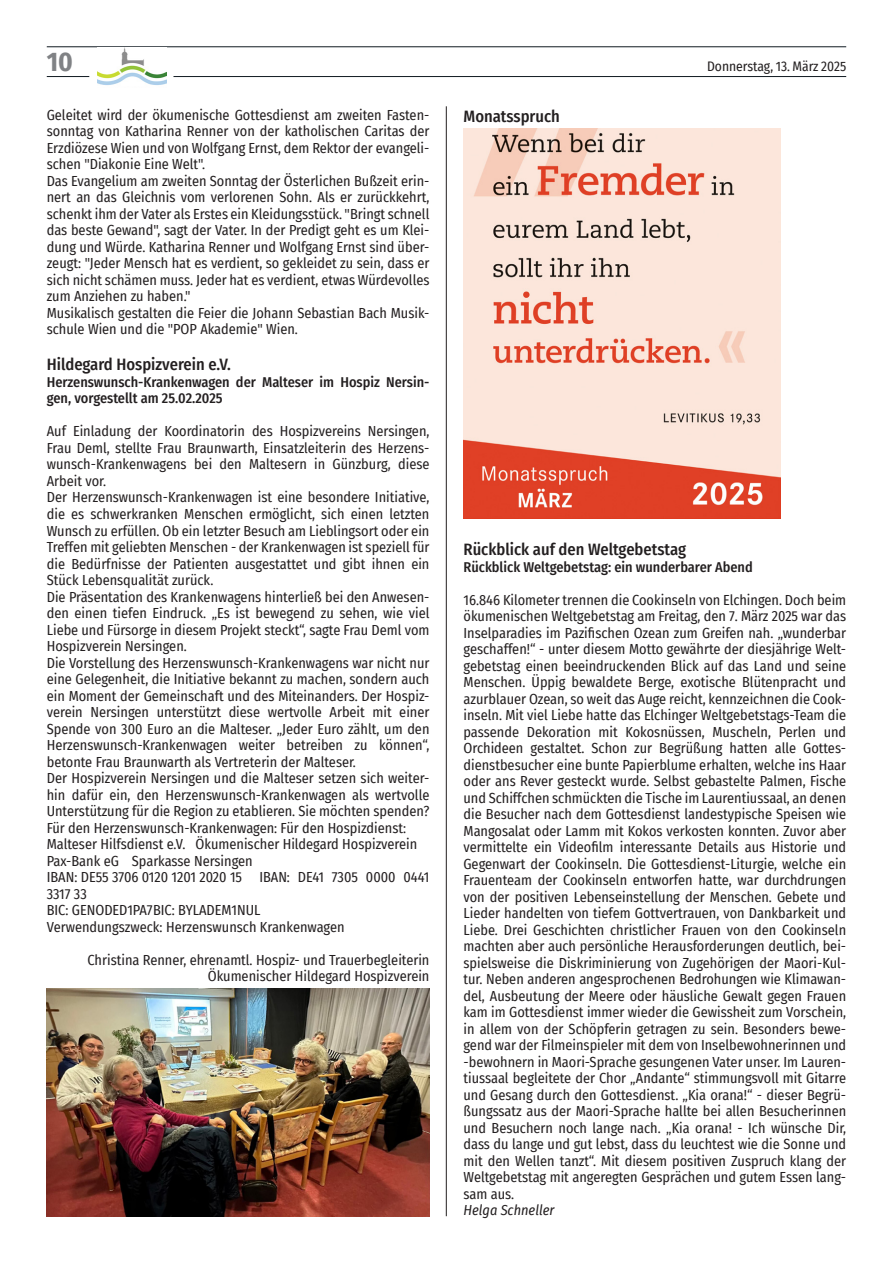
<style>
.page{position:relative;width:893px;height:1263px;background:#fff}
.page>*{position:absolute;margin:0;border:0;box-sizing:border-box;transform-origin:0 0}
.t1{font:700 27px "Fira Sans Condensed";color:#808285}
.t2{font:500 16.5px "Fira Sans Condensed";color:#231f20}
.t3{font:14.25px/16.5px "Fira Sans Condensed";color:#231f20}
.t4{font:500 14.25px/16.5px "Fira Sans Condensed";color:#231f20}
.t5{font:italic 14.25px "Fira Sans Condensed";color:#231f20}
.t6{font:13.5px "Fira Sans Condensed";color:#231f20}
</style>
<div class="page">
<hr style="left:446px;top:106px;width:1px;height:1110px;background:#231f20">
<hr style="left:47px;top:76px;width:42px;height:1px;background:#101a21">
<hr style="left:173px;top:76px;width:673px;height:1px;background:#101a21">
<hr style="left:47px;top:47px;width:799px;height:1px;background:#101a21">
<img style="left:98px;top:48px;width:69px;height:37px">
<img style="left:47px;top:988px;width:382px;height:228px">
<img style="left:463px;top:129px;width:317px;height:390px">
<h1 class="t1" style="left:47px;top:39px;width:28px">10</h1>
<p class="t6" style="left:707px;top:56px;width:141px">Donnerstag, 13. März 2025</p>
<p class="t3" style="left:47px;top:106px;width:384px">Geleitet wird der ökumenische Gottesdienst am zweiten Fasten&shy;sonntag von Katharina Renner von der katholischen Caritas der Erzdiözese Wien und von Wolfgang Ernst, dem Rektor der evangeli&shy;schen "Diakonie Eine Welt".<br>Das Evangelium am zweiten Sonntag der Österlichen Bußzeit erin&shy;nert an das Gleichnis vom verlorenen Sohn. Als er zurückkehrt, schenkt ihm der Vater als Erstes ein Kleidungsstück. "Bringt schnell das beste Gewand", sagt der Vater. In der Predigt geht es um Klei&shy;dung und Würde. Katharina Renner und Wolfgang Ernst sind über&shy;zeugt: "Jeder Mensch hat es verdient, so gekleidet zu sein, dass er sich nicht schämen muss. Jeder hat es verdient, etwas Würdevolles zum Anziehen zu haben."<br>Musikalisch gestalten die Feier die Johann Sebastian Bach Musik&shy;schule Wien und die "POP Akademie" Wien.</p>
<p class="t2" style="left:47px;top:351px;width:186px">Hildegard Hospizverein e.V.</p>
<p class="t4" style="left:47px;top:373px;width:384px">Herzenswunsch-Krankenwagen der Malteser im Hospiz Nersin&shy;gen, vorgestellt am 25.02.2025</p>
<p class="t3" style="left:47px;top:423px;width:384px">Auf Einladung der Koordinatorin des Hospizvereins Nersingen, Frau Deml, stellte Frau Braunwarth, Einsatzleiterin des Herzens&shy;wunsch-Krankenwagens bei den Maltesern in Günzburg, diese Arbeit vor.<br>Der Herzenswunsch-Krankenwagen ist eine besondere Initiative, die es schwerkranken Menschen ermöglicht, sich einen letzten Wunsch zu erfüllen. Ob ein letzter Besuch am Lieblingsort oder ein Treffen mit geliebten Menschen - der Krankenwagen ist speziell für die Bedürfnisse der Patienten ausgestattet und gibt ihnen ein Stück Lebensqualität zurück.<br>Die Präsentation des Krankenwagens hinterließ bei den Anwesen&shy;den einen tiefen Eindruck. „Es ist bewegend zu sehen, wie viel Liebe und Fürsorge in diesem Projekt steckt“, sagte Frau Deml vom Hospizverein Nersingen.<br>Die Vorstellung des Herzenswunsch-Krankenwagens war nicht nur eine Gelegenheit, die Initiative bekannt zu machen, sondern auch ein Moment der Gemeinschaft und des Miteinanders. Der Hospiz&shy;verein Nersingen unterstützt diese wertvolle Arbeit mit einer Spende von 300 Euro an die Malteser. „Jeder Euro zählt, um den Herzenswunsch-Krankenwagen weiter betreiben zu können“, betonte Frau Braunwarth als Vertreterin der Malteser.<br>Der Hospizverein Nersingen und die Malteser setzen sich weiter&shy;hin dafür ein, den Herzenswunsch-Krankenwagen als wertvolle Unterstützung für die Region zu etablieren. Sie möchten spenden?<br>Für den Herzenswunsch-Krankenwagen: Für den Hospizdienst:<br>Malteser Hilfsdienst e.V. Ökumenischer Hildegard Hospizverein Pax-Bank eG Sparkasse Nersingen<br>IBAN: DE55 3706 0120 1201 2020 15 IBAN: DE41 7305 0000 0441<br>3317 33<br>BIC: GENODED1PA7BIC: BYLADEM1NUL<br>Verwendungszweck: Herzenswunsch Krankenwagen</p>
<p class="t3" style="left:88px;top:951px;width:343px;text-align:right">Christina Renner, ehrenamtl. Hospiz- und Trauerbegleiterin<br>Ökumenischer Hildegard Hospizverein</p>
<p class="t2" style="left:463px;top:103px;width:98px">Monatsspruch</p>
<p class="t2" style="left:463px;top:536px;width:224px">Rückblick auf den Weltgebetstag</p>
<p class="t4" style="left:463px;top:558px;width:291px">Rückblick Weltgebetstag: ein wunderbarer Abend</p>
<p class="t3" style="left:463px;top:591px;width:384px;text-align:justify">16.846 Kilometer trennen die Cookinseln von Elchingen. Doch beim ökumenischen Weltgebetstag am Freitag, den 7. März 2025 war das Inselparadies im Pazifischen Ozean zum Greifen nah. „wunderbar geschaffen!“ - unter diesem Motto gewährte der diesjährige Welt&shy;gebetstag einen beeindruckenden Blick auf das Land und seine Menschen. Üppig bewaldete Berge, exotische Blütenpracht und azurblauer Ozean, so weit das Auge reicht, kennzeichnen die Cook&shy;inseln. Mit viel Liebe hatte das Elchinger Weltgebetstags-Team die passende Dekoration mit Kokosnüssen, Muscheln, Perlen und Orchideen gestaltet. Schon zur Begrüßung hatten alle Gottes&shy;dienstbesucher eine bunte Papierblume erhalten, welche ins Haar oder ans Rever gesteckt wurde. Selbst gebastelte Palmen, Fische und Schiffchen schmückten die Tische im Laurentiussaal, an denen die Besucher nach dem Gottesdienst landestypische Speisen wie Mangosalat oder Lamm mit Kokos verkosten konnten. Zuvor aber vermittelte ein Videofilm interessante Details aus Historie und Gegenwart der Cookinseln. Die Gottesdienst-Liturgie, welche ein Frauenteam der Cookinseln entworfen hatte, war durchdrungen von der positiven Lebenseinstellung der Menschen. Gebete und Lieder handelten von tiefem Gottvertrauen, von Dankbarkeit und Liebe. Drei Geschichten christlicher Frauen von den Cookinseln machten aber auch persönliche Herausforderungen deutlich, bei&shy;spielsweise die Diskriminierung von Zugehörigen der Maori-Kul&shy;tur. Neben anderen angesprochenen Bedrohungen wie Klimawan&shy;del, Ausbeutung der Meere oder häusliche Gewalt gegen Frauen kam im Gottesdienst immer wieder die Gewissheit zum Vorschein, in allem von der Schöpferin getragen zu sein. Besonders bewe&shy;gend war der Filmeinspieler mit dem von Inselbewohnerinnen und -bewohnern in Maori-Sprache gesungenen Vater unser. Im Lauren&shy;tiussaal begleitete der Chor „Andante“ stimmungsvoll mit Gitarre und Gesang durch den Gottesdienst. „Kia orana!“ - dieser Begrü&shy;ßungssatz aus der Maori-Sprache hallte bei allen Besucherinnen und Besuchern noch lange nach. „Kia orana! - Ich wünsche Dir, dass du lange und gut lebst, dass du leuchtest wie die Sonne und mit den Wellen tanzt“. Mit diesem positiven Zuspruch klang der Weltgebetstag mit angeregten Gesprächen und gutem Essen lang&shy;sam aus.</p>
<p class="t5" style="left:463px;top:1200px;width:92px">Helga Schneller</p>
</div>
